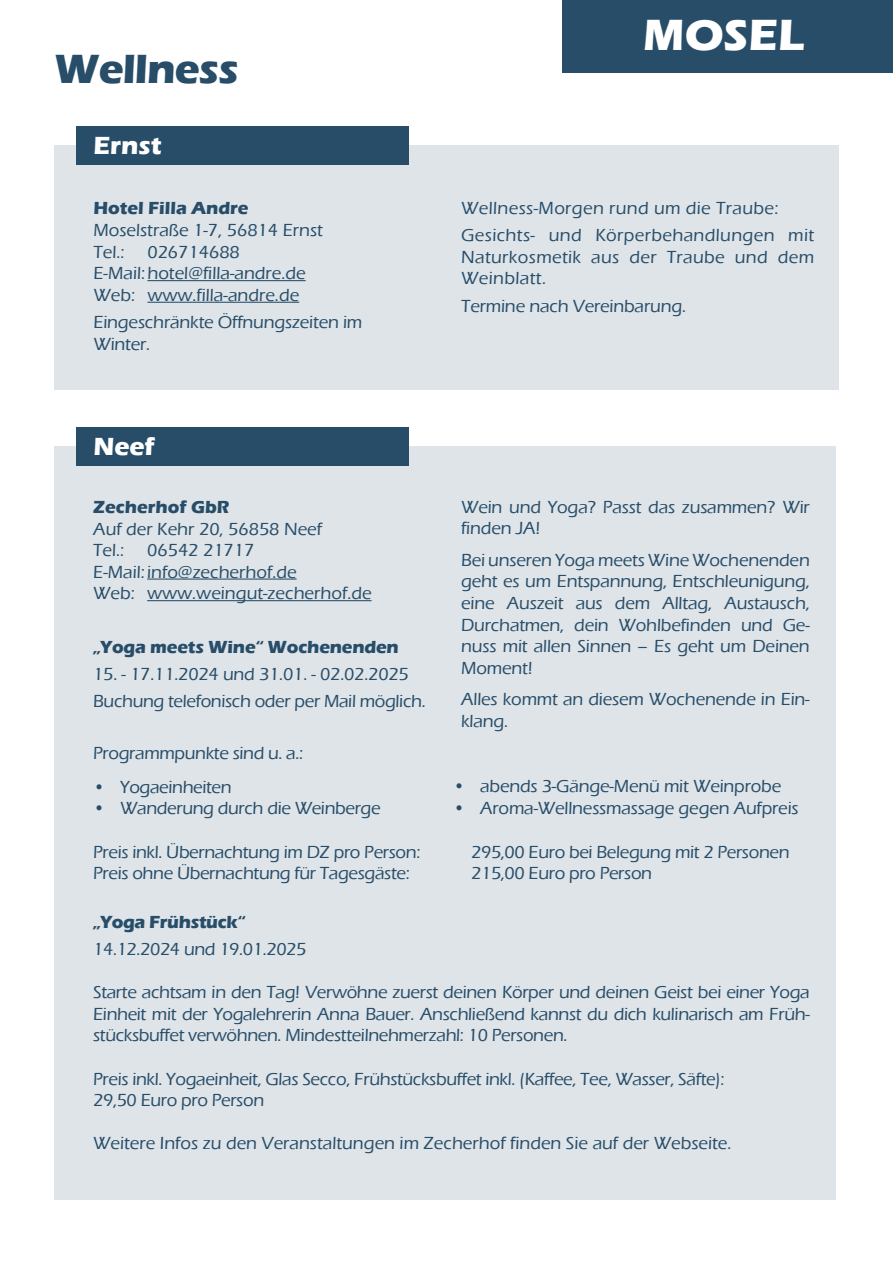
<style>
.page{position:relative;width:893px;height:1263px;background:#fff}
.page>*{position:absolute;margin:0;border:0;box-sizing:border-box;transform-origin:0 0}
.t1{font:700 45px "Eras ITC";color:#fff}
.t2{font:700 42px "Eras ITC";letter-spacing:-.02em;color:#284d69}
.t3{font:700 25.5px "Eras ITC";color:#fff}
.t4{font:500 18px/21.6px "Eras ITC";letter-spacing:-.01em;color:#284d69}
.t5{font:500 18px/27px "Eras ITC";letter-spacing:.02em;color:#284d69}
.t6{font:700 18px "Eras ITC";letter-spacing:-.01em;color:#284d69}
</style>
<div class="page">
<div style="left:563px;top:0;width:330px;height:72px;background:#284d69"></div>
<div style="left:54px;top:145px;width:785px;height:245px;background:#dee4e8"></div>
<div style="left:76px;top:126px;width:333px;height:39px;background:#284d69"></div>
<hr style="left:147px;top:280px;width:159px;height:1px;background:#284d69">
<hr style="left:147px;top:302px;width:152px;height:1px;background:#284d69">
<div style="left:54px;top:447px;width:781px;height:753px;background:#dee4e8"></div>
<div style="left:76px;top:427px;width:333px;height:39px;background:#284d69"></div>
<hr style="left:147px;top:578px;width:150px;height:2px;background:#284d69">
<hr style="left:147px;top:600px;width:225px;height:1px;background:#284d69">
<h2 class="t2" style="left:54px;top:45px;width:186px">Wellness</h2>
<h3 class="t3" style="left:93px;top:131px;width:70px">Ernst</h3>
<p class="t6" style="left:93px;top:198px;width:157px">Hotel Filla Andre</p>
<p class="t4" style="left:93px;top:219px;width:231px">Moselstraße 1-7, 56814 Ernst<br>Tel.:</p>
<p class="t4" style="left:93px;top:241px;width:214px;text-indent:54px">026714688<br>E-Mail:hotel@filla-andre.de<br>Web: www.filla-andre.de</p>
<p class="t4" style="left:93px;top:311px;width:270px">Eingeschränkte Öffnungszeiten im<br>Winter.</p>
<h3 class="t3" style="left:93px;top:432px;width:63px">Neef</h3>
<p class="t6" style="left:93px;top:497px;width:138px">Zecherhof GbR</p>
<p class="t4" style="left:93px;top:518px;width:230px">Auf der Kehr 20, 56858 Neef<br>Tel.:</p>
<p class="t4" style="left:93px;top:539px;width:280px;text-indent:54px">06542 21717<br>E-Mail: info@zecherhof.de<br>Web: www.weingut-zecherhof.de</p>
<p class="t6" style="left:93px;top:637px;width:307px">„Yoga meets Wine“ Wochenenden</p>
<p class="t4" style="left:93px;top:661px;width:334px;line-height:27px">15. - 17.11.2024 und 31.01. - 02.02.2025<br>Buchung telefonisch oder per Mail möglich.</p>
<h1 class="t1" style="left:643px;top:9px;width:163px">MOSEL</h1>
<p class="t5" style="left:461px;top:195px;width:355px">Wellness-Morgen rund um die Traube:<br>Gesichts- und Körperbehandlungen mit</p>
<p class="t5" style="left:461px;top:246px;width:355px;line-height:21.6px">Naturkosmetik aus der Traube und dem<br>Weinblatt.</p>
<p class="t4" style="left:461px;top:295px;width:226px">Termine nach Vereinbarung.</p>
<p class="t4" style="left:461px;top:496px;width:350px">Wein und Yoga? Passt das zusammen? Wir finden JA!</p>
<p class="t4" style="left:461px;top:549px;width:350px;text-align:justify">Bei unseren Yoga meets Wine Wochenenden geht es um Entspannung, Entschleunigung, eine Auszeit aus dem Alltag, Austausch, Durchatmen, dein Wohlbefinden und Ge&shy;nuss mit allen Sinnen – Es geht um Deinen Moment!</p>
<p class="t4" style="left:461px;top:689px;width:350px">Alles kommt an diesem Wochenende in Ein&shy;klang.</p>
<p class="t4" style="left:93px;top:742px;width:212px">Programmpunkte sind u. a.:</p>
<p class="t4" style="left:93px;top:776px;width:140px">• Yogaeinheiten</p>
<p class="t4" style="left:93px;top:798px;width:289px">• Wanderung durch die Weinberge</p>
<p class="t4" style="left:93px;top:841px;width:329px">Preis inkl. Übernachtung im DZ pro Person:</p>
<p class="t4" style="left:471px;top:841px;width:320px">295,00 Euro bei Belegung mit 2 Personen</p>
<p class="t4" style="left:93px;top:863px;width:318px">Preis ohne Übernachtung für Tagesgäste:</p>
<p class="t4" style="left:471px;top:863px;width:182px">215,00 Euro pro Person</p>
<p class="t6" style="left:93px;top:912px;width:154px">„Yoga Frühstück“</p>
<p class="t4" style="left:93px;top:938px;width:215px">14.12.2024 und 19.01.2025</p>
<p class="t4" style="left:93px;top:982px;width:718px;text-align:justify">Starte achtsam in den Tag! Verwöhne zuerst deinen Körper und deinen Geist bei einer Yoga Einheit mit der Yogalehrerin Anna Bauer. Anschließend kannst du dich kulinarisch am Früh&shy;stücksbuffet verwöhnen. Mindestteilnehmerzahl: 10 Personen.</p>
<p class="t4" style="left:93px;top:1068px;width:633px">Preis inkl. Yogaeinheit, Glas Secco, Frühstücksbuffet inkl. (Kaffee, Tee, Wasser, Säfte):<br>29,50 Euro pro Person</p>
<p class="t4" style="left:93px;top:1133px;width:640px">Weitere Infos zu den Veranstaltungen im Zecherhof finden Sie auf der Webseite.</p>
<p class="t4" style="left:453px;top:776px;width:330px">• abends 3-Gänge-Menü mit Weinprobe</p>
<p class="t4" style="left:453px;top:797px;width:347px">• Aroma-Wellnessmassage gegen Aufpreis</p>
</div>
